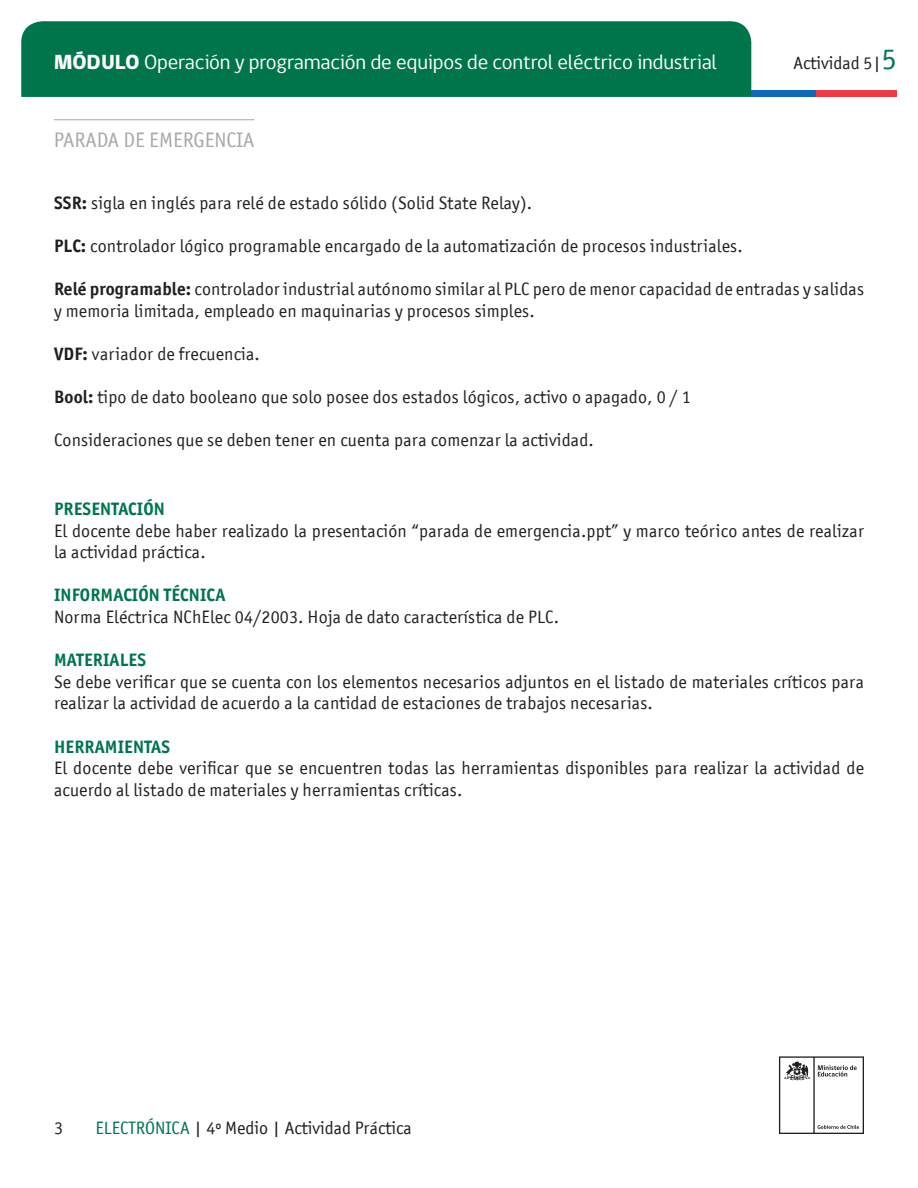
<style>
.page{position:relative;width:918px;height:1188px;background:#fff}
.page>*{position:absolute;margin:0;border:0;box-sizing:border-box;transform-origin:0 0}
.t1{font:21px "gob CL";letter-spacing:-.01em;color:#fff}
.t2{font:21px "Officina San ITC";color:#a8a9ad}
.t3{font:18px/21.6px "Officina San ITC";letter-spacing:.01em;color:#231f20}
.t4{font:700 18px "Officina San ITC";letter-spacing:.01em;color:#00754b}
.s1{font-weight:800}
.s2{font-size:30px;color:#00754b}
.s3{font-weight:700}
.s4{color:#00754b}
</style>
<div class="page">
<div style="left:21px;top:21px;width:730px;height:76px;background:#00754b"></div>
<div style="left:751px;top:90px;width:65px;height:7px;background:#0f69b4"></div>
<div style="left:816px;top:90px;width:81px;height:7px;background:#eb3c46"></div>
<svg style="left:779px;top:1056px;width:85px;height:78px"></svg>
<hr style="left:54px;top:119px;width:200px;height:1px;background:#a8a9ad">
<p class="t1" style="left:54px;top:48px;width:665px"><span class="s1">MÓDULO</span> Operación y programación de equipos de control eléctrico industrial</p>
<p class="t2" style="left:54px;top:127px;width:202px">PARADA DE EMERGENCIA</p>
<p class="t3" style="left:794px;top:52px;width:105px">Actividad 5|<span class="s2">5</span></p>
<p class="t3" style="left:54px;top:192px;width:480px"><span class="s3">SSR:</span> sigla en inglés para relé de estado sólido (Solid State Relay).</p>
<p class="t3" style="left:54px;top:235px;width:690px"><span class="s3">PLC:</span> controlador lógico programable encargado de la automatización de procesos industriales.</p>
<p class="t3" style="left:54px;top:278px;width:812px"><span class="s3">Relé programable:</span> controlador industrial autónomo similar al PLC pero de menor capacidad de entradas y salidas y memoria limitada, empleado en maquinarias y procesos simples.</p>
<p class="t3" style="left:54px;top:343px;width:207px"><span class="s3">VDF:</span> variador de frecuencia.</p>
<p class="t3" style="left:54px;top:386px;width:638px"><span class="s3">Bool:</span> tipo de dato booleano que solo posee dos estados lógicos, activo o apagado, 0 / 1</p>
<p class="t3" style="left:54px;top:429px;width:541px">Consideraciones que se deben tener en cuenta para comenzar la actividad.</p>
<p class="t4" style="left:54px;top:498px;width:112px">PRESENTACIÓN</p>
<p class="t3" style="left:54px;top:520px;width:812px">El docente debe haber realizado la presentación “parada de emergencia.ppt” y marco teórico antes de realizar la actividad práctica.</p>
<p class="t4" style="left:54px;top:584px;width:173px">INFORMACIÓN TÉCNICA</p>
<p class="t3" style="left:54px;top:606px;width:507px">Norma Eléctrica NChElec 04/2003. Hoja de dato característica de PLC.</p>
<p class="t4" style="left:54px;top:649px;width:94px">MATERIALES</p>
<p class="t3" style="left:54px;top:671px;width:812px">Se debe verificar que se cuenta con los elementos necesarios adjuntos en el listado de materiales críticos para realizar la actividad de acuerdo a la cantidad de estaciones de trabajos necesarias.</p>
<p class="t4" style="left:54px;top:735px;width:118px">HERRAMIENTAS</p>
<p class="t3" style="left:54px;top:757px;width:812px">El docente debe verificar que se encuentren todas las herramientas disponibles para realizar la actividad de acuerdo al listado de materiales y herramientas críticas.</p>
<p class="t3" style="left:54px;top:1117px;width:10px">3</p>
<p class="t3" style="left:95px;top:1117px;width:318px"><span class="s4">ELECTRÓNICA</span> | 4º Medio | Actividad Práctica</p>
</div>
